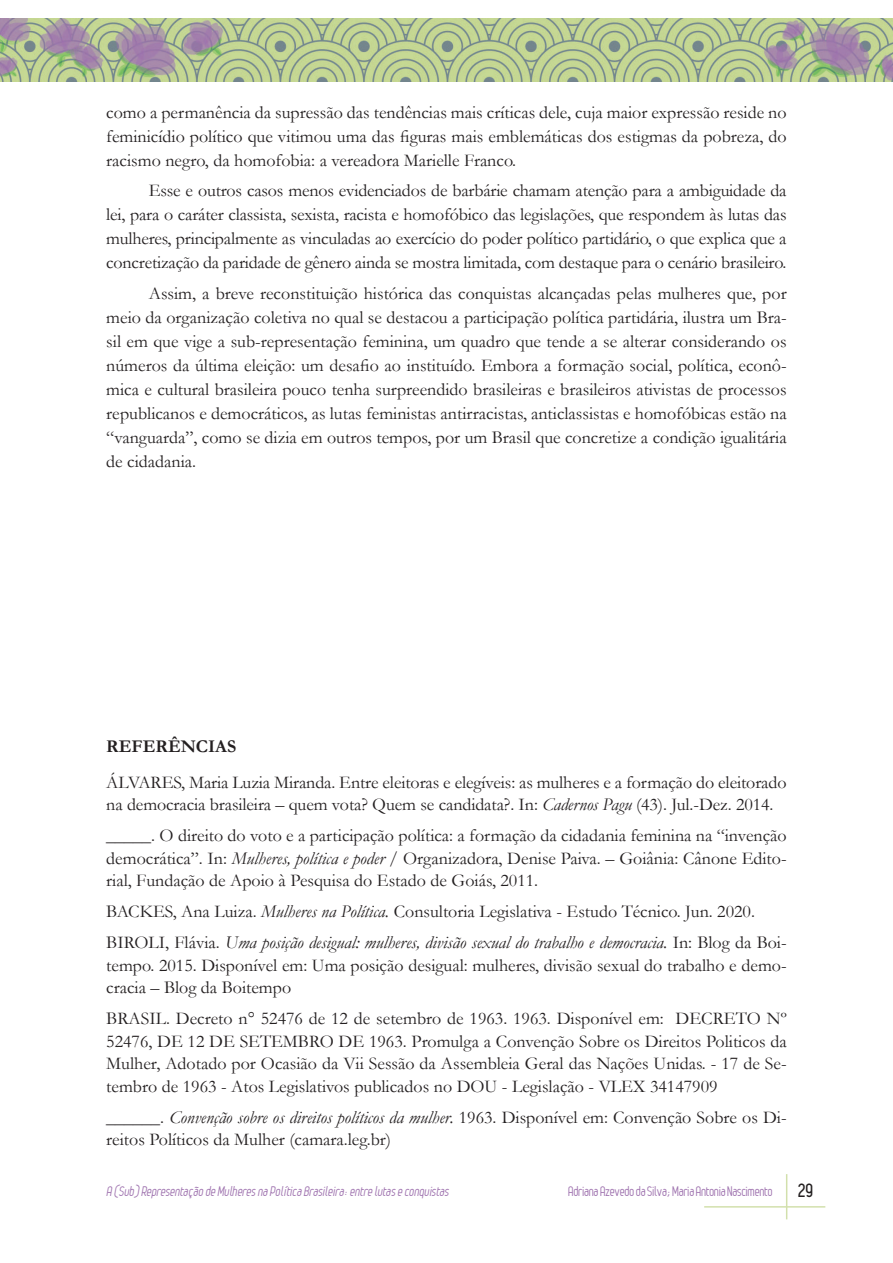
<style>
.page{position:relative;width:893px;height:1263px;background:#fff}
.page>*{position:absolute;margin:0;border:0;box-sizing:border-box;transform-origin:0 0}
.Texto{font:18px/24px "Garamond";color:#231f20;text-align:justify}
.Referências{font:18px/22.5px "Garamond";color:#231f20;text-align:justify}
.Referências-2{font:700 18px "Garamond";color:#231f20}
.t1{font:700 18px "Leger";color:#231f20}
.t2{font:italic 13.5px "Leger";color:#9f73af}
.t3{font:13.5px "Leger";letter-spacing:-.02em;color:#9f73af}
.s1{font-style:italic}
</style>
<div class="page">
<hr style="left:786px;top:1174px;width:1px;height:45px;background:#d2e0ac">
<hr style="left:704px;top:1206px;width:121px;height:1px;background:#d2e0ac">
<img style="left:0;top:18px;width:893px;height:64px">
<p class="Texto" style="left:106px;top:100px;width:682px">como a permanência da supressão das tendências mais críticas dele, cuja maior expressão reside no feminicídio político que vitimou uma das figuras mais emblemáticas dos estigmas da pobreza, do racismo negro, da homofobia: a vereadora Marielle Franco.</p>
<p class="Texto" style="left:106px;top:178px;width:682px;text-indent:43px">Esse e outros casos menos evidenciados de barbárie chamam atenção para a ambiguidade da lei, para o caráter classista, sexista, racista e homofóbico das legislações, que respondem às lutas das mulheres, principalmente as vinculadas ao exercício do poder político partidário, o que explica que a concretização da paridade de gênero ainda se mostra limitada, com destaque para o cenário brasileiro.</p>
<p class="Texto" style="left:106px;top:281px;width:682px;text-indent:43px">Assim, a breve reconstituição histórica das conquistas alcançadas pelas mulheres que, por meio da organização coletiva no qual se destacou a participação política partidária, ilustra um Bra&shy;sil em que vige a sub-representação feminina, um quadro que tende a se alterar considerando os números da última eleição: um desafio ao instituído. Embora a formação social, política, econô&shy;mica e cultural brasileira pouco tenha surpreendido brasileiras e brasileiros ativistas de processos republicanos e democráticos, as lutas feministas antirracistas, anticlassistas e homofóbicas estão na “vanguarda”, como se dizia em outros tempos, por um Brasil que concretize a condição igualitária de cidadania.</p>
<p class="Referências-2" style="left:106px;top:734px;width:131px">REFERÊNCIAS</p>
<p class="Referências" style="left:106px;top:770px;width:682px">ÁLVARES, Maria Luzia Miranda. Entre eleitoras e elegíveis: as mulheres e a formação do eleitorado na democracia brasileira – quem vota? Quem se candidata?. In: <span class="s1">Cadernos Pagu</span> (43). Jul.-Dez. 2014.</p>
<p class="Referências" style="left:106px;top:824px;width:682px">_____. O direito do voto e a participação política: a formação da cidadania feminina na “invenção democrática”. In: <span class="s1">Mulheres, política e poder</span> / Organizadora, Denise Paiva. – Goiânia: Cânone Edito&shy;rial, Fundação de Apoio à Pesquisa do Estado de Goiás, 2011.</p>
<p class="Referências" style="left:106px;top:900px;width:650px">BACKES, Ana Luiza. <span class="s1">Mulheres na Política.</span> Consultoria Legislativa - Estudo Técnico. Jun. 2020.</p>
<p class="Referências" style="left:106px;top:931px;width:682px">BIROLI, Flávia. <span class="s1">Uma posição desigual: mulheres, divisão sexual do trabalho e democracia.</span> In: Blog da Boi&shy;tempo. 2015. Disponível em: Uma posição desigual: mulheres, divisão sexual do trabalho e demo&shy;cracia – Blog da Boitempo</p>
<p class="Referências" style="left:106px;top:1007px;width:682px">BRASIL. Decreto n° 52476 de 12 de setembro de 1963. 1963. Disponível em: DECRETO Nº 52476, DE 12 DE SETEMBRO DE 1963. Promulga a Convenção Sobre os Direitos Politicos da Mulher, Adotado por Ocasião da Vii Sessão da Assembleia Geral das Nações Unidas. - 17 de Se&shy;tembro de 1963 - Atos Legislativos publicados no DOU - Legislação - VLEX 34147909</p>
<p class="Referências" style="left:106px;top:1105px;width:682px">______. <span class="s1">Convenção sobre os direitos políticos da mulher.</span> 1963. Disponível em: Convenção Sobre os Di&shy;reitos Políticos da Mulher (camara.leg.br)</p>
<p class="t2" style="left:106px;top:1183px;width:346px">A (Sub) Representação deMulheresnaPolíticaBrasileira:entrelutaseconquistas</p>
<p class="t3" style="left:568px;top:1183px;width:206px">Adriana Azevedo da Silva; Maria Antonia Nascimento</p>
<p class="t1" style="left:798px;top:1180px;width:17px">29</p>
</div>
